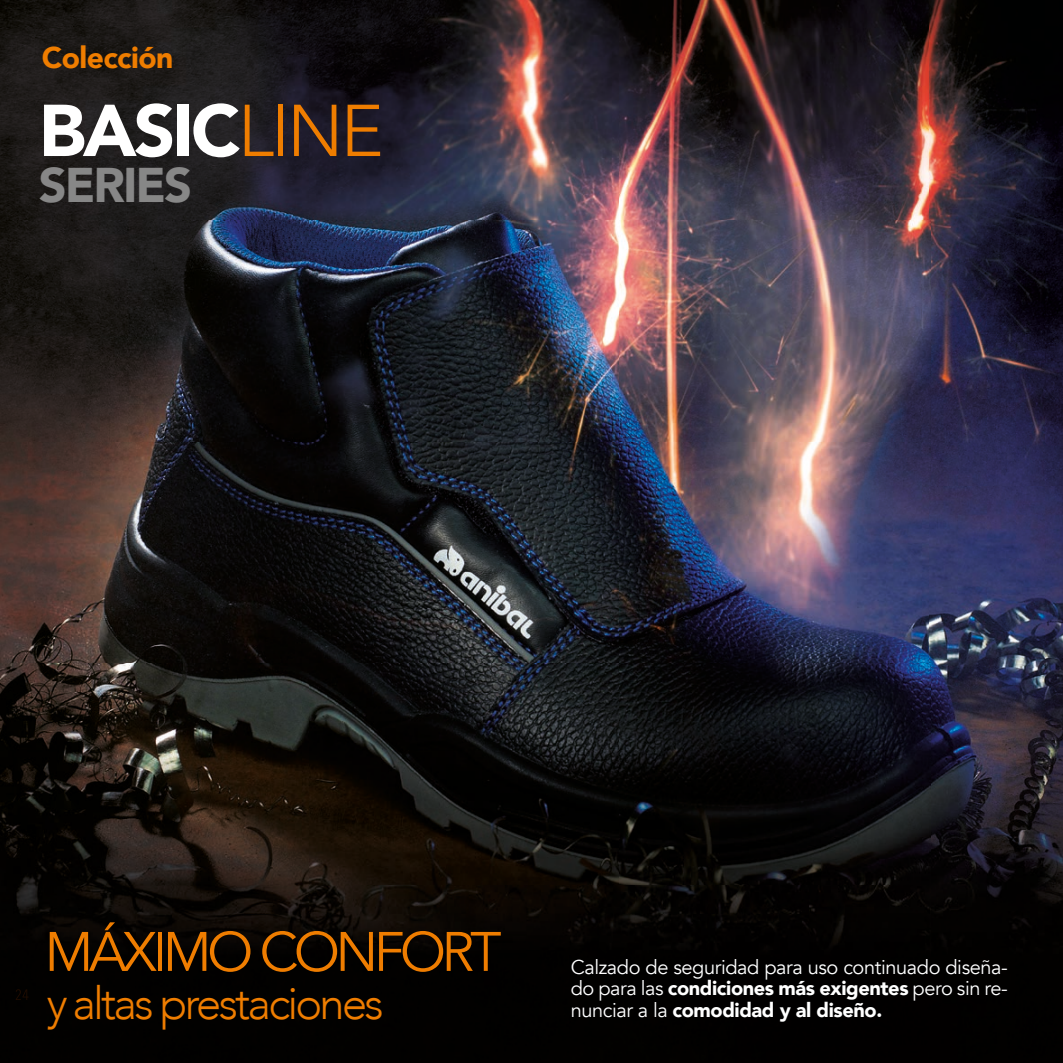
<style>
.page{position:relative;width:1063px;height:1063px;background:#fff}
.page>*{position:absolute;margin:0;border:0;box-sizing:border-box;transform-origin:0 0}
.t1{font:900 72.5px "Avenir";letter-spacing:-.04em;color:#fff}
.t2{font:55px "Avenir";letter-spacing:-.08em;color:#ef7d00}
.t3{font:900 48.62px "Avenir";letter-spacing:-.04em;color:#878787}
.t4{font:300 45.12px "Avenir";letter-spacing:-.06em;color:#ef7d00}
.t5{font:900 30px "Avenir";letter-spacing:-.02em;color:#ef7d00}
.t6{font:20px/21.5px "Avenir";letter-spacing:-.02em;color:#fff;text-align:justify}
.s1{font-weight:300;color:#ef7d00}
.s2{font-weight:900}
</style>
<div class="page">
<img style="left:0;top:0;width:1063px;height:1063px">
<svg style="left:16px;top:989px;width:13px;height:11px"></svg>
<h3 class="t5" style="left:42px;top:32px;width:133px">Colección</h3>
<h1 class="t1" style="left:39px;top:69px;width:346px">BASIC<span class="s1">LINE</span></h1>
<h3 class="t3" style="left:39px;top:143px;width:155px">SERIES</h3>
<h2 class="t2" style="left:44px;top:919px;width:459px">MÁXIMO CONFORT</h2>
<h3 class="t4" style="left:47px;top:976px;width:338px">y altas prestaciones</h3>
<p class="t6" style="left:571px;top:957px;width:439px">Calzado de seguridad para uso continuado diseña&shy;do para las <span class="s2">condiciones más exigentes</span> pero sin re&shy;nunciar a la <span class="s2">comodidad y al diseño.</span></p>
</div>
